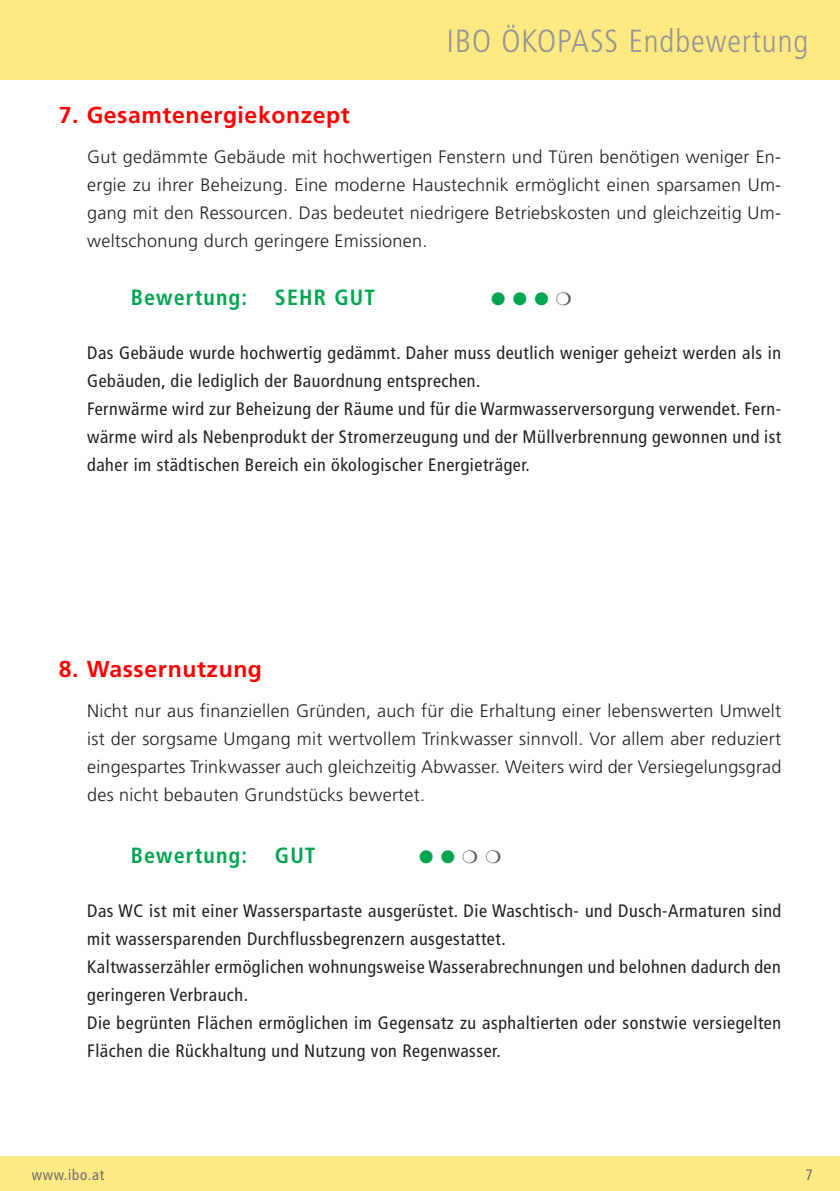
<style>
.page{position:relative;width:840px;height:1191px;background:#fff}
.page>*{position:absolute;margin:0;border:0;box-sizing:border-box;transform-origin:0 0}
.t1{font:300 condensed 32px "Frutiger";letter-spacing:.03em;color:#939598}
.t2{font:700 23px "Frutiger";letter-spacing:.025em;color:#f00}
.t3{font:700 condensed 22px "Frutiger";letter-spacing:.05em;color:#00a54f}
.t4{font:condensed 18px/28px "Frutiger";letter-spacing:.03em;color:#231f20}
.t5{font:300 18px/28px "Frutiger";letter-spacing:.015em;color:#231f20;text-align:justify}
.t6{font:18px "Zapf Dingbats ITC";color:#00a54f}
.t7{font:condensed 15px "Frutiger";letter-spacing:.05em;color:#6c6d70}
.s1{color:#57585a}
</style>
<div class="page">
<div style="left:0;top:0;width:839px;height:79px;background:#ffe982"></div>
<div style="left:0;top:1157px;width:839px;height:34px;background:#ffe982"></div>
<h1 class="t1" style="left:446px;top:23px;width:362px">IBO ÖKOPASS Endbewertung</h1>
<p class="t2" style="left:59px;top:101px;width:292px">7. Gesamtenergiekonzept</p>
<p class="t5" style="left:87px;top:142px;width:695px">Gut gedämmte Gebäude mit hochwertigen Fenstern und Türen benötigen weniger En&shy;ergie zu ihrer Beheizung. Eine moderne Haustechnik ermöglicht einen sparsamen Um&shy;gang mit den Ressourcen. Das bedeutet niedrigere Betriebskosten und gleichzeitig Um&shy;weltschonung durch geringere Emissionen.</p>
<p class="t3" style="left:131px;top:284px;width:118px">Bewertung:</p>
<p class="t3" style="left:275px;top:284px;width:101px">SEHR GUT</p>
<p class="t6" style="left:491px;top:290px;width:82px">● ● ● <span class="s1">❍</span></p>
<p class="t4" style="left:87px;top:339px;width:695px">Das Gebäude wurde hochwertig gedämmt. Daher muss deutlich weniger geheizt werden als in Gebäuden, die lediglich der Bauordnung entsprechen.<br>Fernwärme wird zur Beheizung der Räume und für die Warmwasserversorgung verwendet. Fern&shy;wärme wird als Nebenprodukt der Stromerzeugung und der Müllverbrennung gewonnen und ist daher im städtischen Bereich ein ökologischer Energieträger.</p>
<p class="t2" style="left:59px;top:655px;width:205px">8. Wassernutzung</p>
<p class="t5" style="left:87px;top:696px;width:695px">Nicht nur aus finanziellen Gründen, auch für die Erhaltung einer lebenswerten Umwelt ist der sorgsame Umgang mit wertvollem Trinkwasser sinnvoll. Vor allem aber reduziert eingespartes Trinkwasser auch gleichzeitig Abwasser. Weiters wird der Versiegelungsgrad des nicht bebauten Grundstücks bewertet.</p>
<p class="t3" style="left:131px;top:842px;width:118px">Bewertung:</p>
<p class="t3" style="left:275px;top:842px;width:42px">GUT</p>
<p class="t6" style="left:419px;top:848px;width:83px">● ● <span class="s1">❍ ❍</span></p>
<p class="t4" style="left:87px;top:897px;width:695px">Das WC ist mit einer Wasserspartaste ausgerüstet. Die Waschtisch- und Dusch-Armaturen sind mit wassersparenden Durchflussbegrenzern ausgestattet.<br>Kaltwasserzähler ermöglichen wohnungsweise Wasserabrechnungen und belohnen dadurch den geringeren Verbrauch.<br>Die begrünten Flächen ermöglichen im Gegensatz zu asphaltierten oder sonstwie versiegelten Flächen die Rückhaltung und Nutzung von Regenwasser.</p>
<p class="t7" style="left:32px;top:1166px;width:74px">www.ibo.at</p>
<p class="t7" style="left:805px;top:1166px;width:9px">7</p>
</div>
